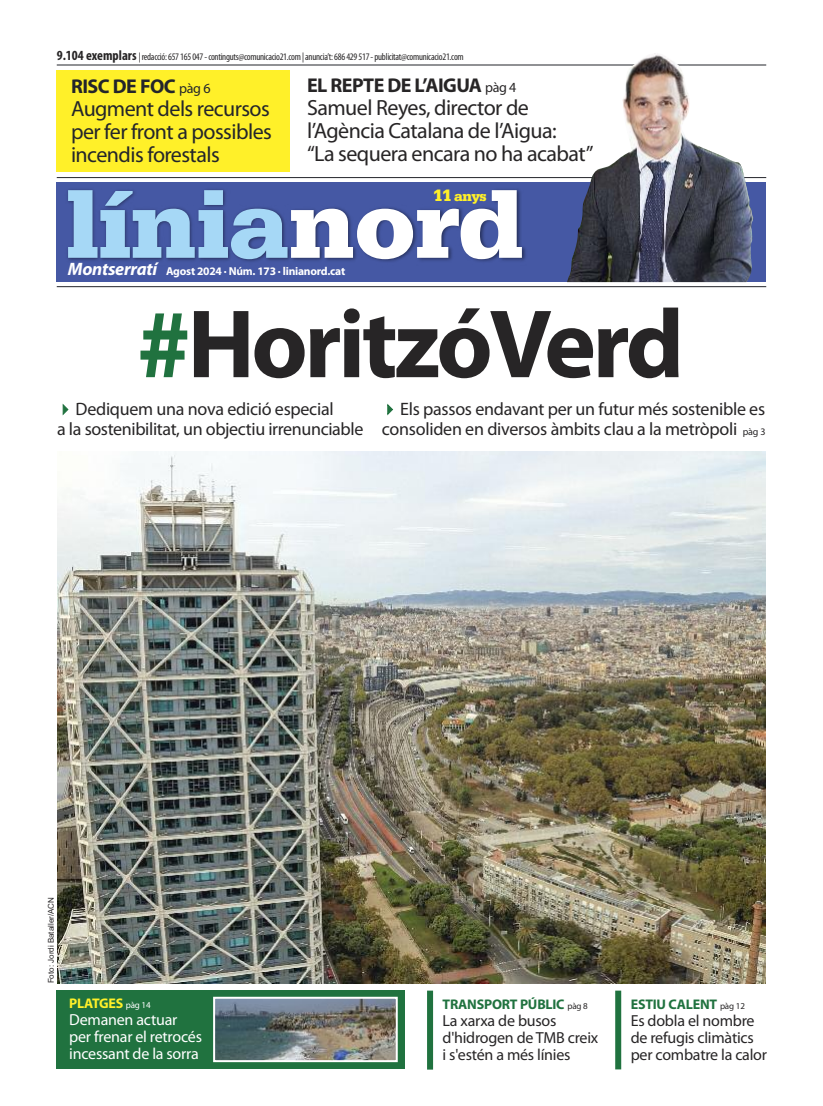
<style>
.page{position:relative;width:823px;height:1106px;background:#fff}
.page>*{position:absolute;margin:0;border:0;box-sizing:border-box;transform-origin:0 0}
.t1{font:900 100px "Serifa";letter-spacing:-.01em;color:#a6d8f6}
.t2{font:700 98px "Myriad Pro";letter-spacing:-.035em;color:#272526}
.t3{font:22px/23px "Myriad Pro";letter-spacing:-.025em;color:#272526}
.t4{font:22px/23px "Myriad Pro";letter-spacing:-.025em;color:#23252b;text-align:justify}
.t5{font:700 20px "Myriad Pro";letter-spacing:-.025em;color:#272526}
.t6{font:700 20px "Myriad Pro";letter-spacing:-.025em;color:#23252b}
.t7{font:18px/20px "Myriad Pro";letter-spacing:-.015em;color:#272526}
.t8{font:16px/17px "Myriad Pro";letter-spacing:-.015em;color:#272526}
.t9{font:16px/17px "Myriad Pro";letter-spacing:-.015em;color:#fff}
.t10{font:900 14.5px "Serifa";color:#fff029}
.t11{font:700 14px "Myriad Pro";letter-spacing:-.015em;color:#20723f}
.t12{font:700 14px "Myriad Pro";letter-spacing:-.015em;color:#fff029}
.t13{font:700 11.5px "Myriad Pro";letter-spacing:-.02em;color:#fff}
.t14{font:condensed 10px "Myriad Pro";letter-spacing:-.025em;color:#272526}
.t15{font:8px "Arial";color:#272526}
.s1{font-weight:700;font-size:14px}
.s2{font-weight:400;font-size:14px}
.s3{font-size:17.5px}
.s4{color:#fff}
.s5{font-style:italic;font-size:18px}
.s6{color:#20723f}
.s7{font-size:10px}
.s8{font-weight:400;font-size:9px;color:#fff}
.s9{font-weight:400;font-size:9px;color:#272526}
</style>
<div class="page">
<div style="left:57px;top:182px;width:708px;height:100px;background:#4558a4"></div>
<hr style="left:57px;top:177px;width:708px;height:1px;background:#23252b">
<hr style="left:57px;top:286px;width:708px;height:1px;background:#23252b">
<hr style="left:57px;top:65px;width:708px;height:1px;background:#23252b">
<img style="left:566px;top:53px;width:187px;height:229px">
<img style="left:56px;top:177px;width:503px;height:111px">
<img style="left:57px;top:452px;width:707px;height:531px">
<div style="left:56px;top:990px;width:349px;height:79px;background:#20723f"></div>
<div style="left:427px;top:990px;width:6px;height:79px;background:#20723f"></div>
<div style="left:615px;top:990px;width:6px;height:79px;background:#20723f"></div>
<img style="left:216px;top:999px;width:178px;height:60px">
<div style="left:213px;top:996px;width:184px;height:66px;border:2px solid #fff"></div>
<div style="left:56px;top:70px;width:233px;height:102px;background:#fff029"></div>
<p class="t14" style="left:57px;top:53px;width:408px"><span class="s1">9.104 exemplars</span> |redacció:657165047-continguts@comunicacio21.com|anuncia’t:686429517-publicitat@comunicacio21.com</p>
<p class="t6" style="left:71px;top:78px;width:141px">RISC DE FOC <span class="s2">pàg 6</span></p>
<p class="t4" style="left:71px;top:98px;width:202px">Augment dels recursos per fer front a possibles incendis forestals</p>
<p class="t5" style="left:307px;top:78px;width:211px">EL REPTE DE L’AIGUA <span class="s2">pàg 4</span></p>
<p class="t3" style="left:307px;top:98px;width:288px">Samuel Reyes, director de l’Agència Catalana de l’Aigua:<br>“La sequera encara no ha acabat”</p>
<p class="t10" style="left:433px;top:187px;width:55px"><span class="s3">11</span> anys</p>
<h1 class="t1" style="left:66px;top:166px;width:460px">línia<span class="s4">nord</span></h1>
<p class="t13" style="left:68px;top:267px;width:279px"><span class="s5">Montserratí</span> Agost 2024 · Núm. 173 · linianord.cat</p>
<h2 class="t2" style="left:137px;top:307px;width:548px"><span class="s6">#</span>HoritzóVerd</h2>
<p class="t7" style="left:57px;top:400px;width:307px"><span class="s6">✔</span> Dediquem una nova edició especial<br>a la sostenibilitat, un objectiu irrenunciable</p>
<p class="t7" style="left:381px;top:400px;width:385px"><span class="s6">✔</span> Els passos endavant per un futur més sostenible es consoliden en diversos àmbits clau a la metròpoli <span class="s7">pàg 3</span></p>
<p class="t15" style="left:46px;top:983px;width:88px;rotate:-90deg">Foto: Jordi Bataller/ACN</p>
<p class="t12" style="left:69px;top:998px;width:83px">PLATGES <span class="s8">pàg 14</span></p>
<p class="t9" style="left:69px;top:1012px;width:134px">Demanen actuar per frenar el retrocés incessant de la sorra</p>
<p class="t11" style="left:442px;top:998px;width:147px">TRANSPORT PÚBLIC <span class="s9">pàg 8</span></p>
<p class="t8" style="left:442px;top:1013px;width:157px">La xarxa de busos d'hidrogen de TMB creix i s'estén a més línies</p>
<p class="t11" style="left:630px;top:998px;width:116px">ESTIU CALENT <span class="s9">pàg 12</span></p>
<p class="t8" style="left:630px;top:1013px;width:138px">Es dobla el nombre de refugis climàtics per combatre la calor</p>
</div>
